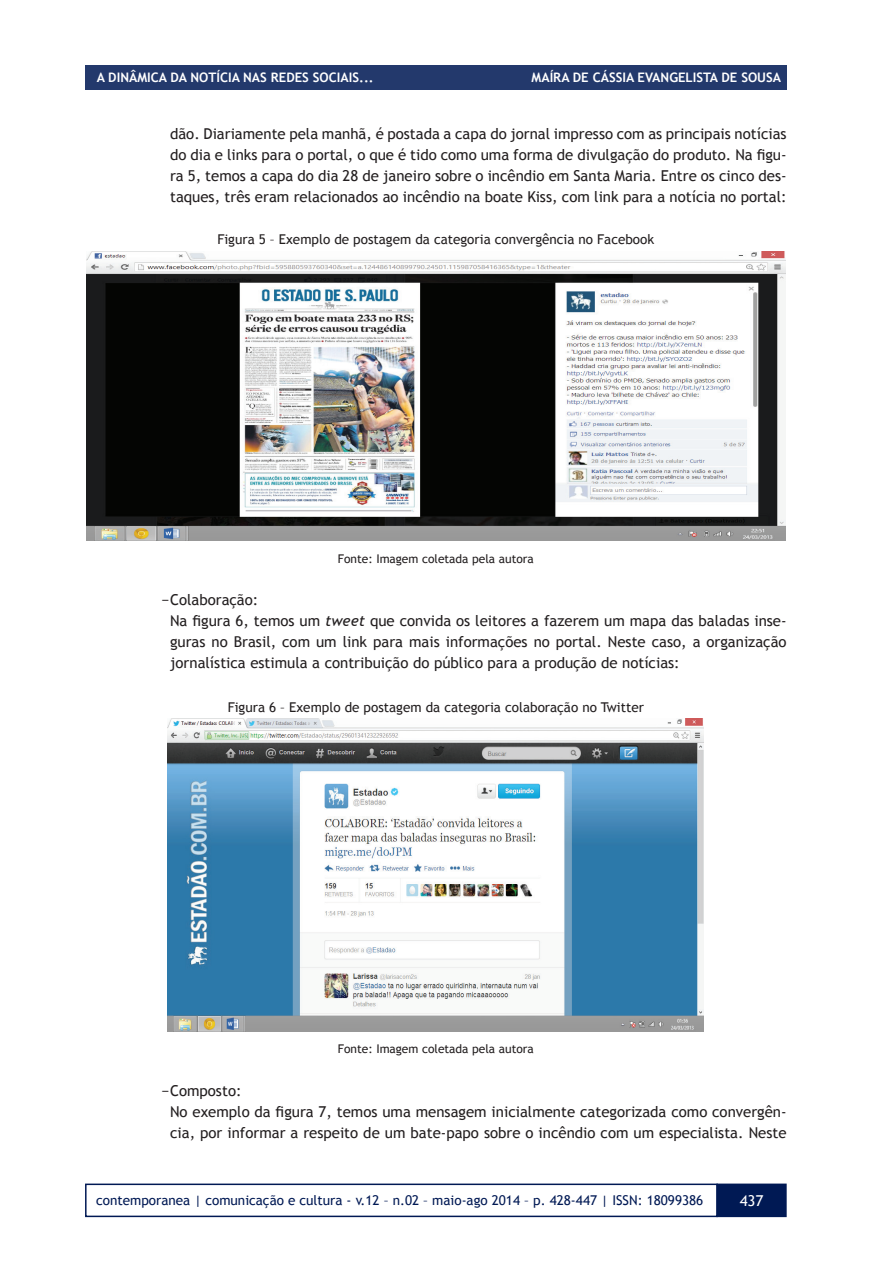
<style>
.page{position:relative;width:893px;height:1263px;background:#fff}
.page>*{position:absolute;margin:0;border:0;box-sizing:border-box;transform-origin:0 0}
.t1{font:15px/21px "Trebuchet MS";color:#231f20;text-align:justify}
.t2{font:15px "Trebuchet MS";color:#fff}
.t3{font:13.5px "Trebuchet MS";color:#231f20}
.t4{font:13.5px "Trebuchet MS";color:#001954}
.t5{font:700 13.05px "Trebuchet MS";color:#fff}
.t6{font:12px "Trebuchet MS";color:#231f20}
.s1{font-style:italic}
</style>
<div class="page">
<div style="left:717px;top:1184px;width:69px;height:32px;background:#001954"></div>
<div style="left:716px;top:1183px;width:71px;height:34px;border:2px solid #001954"></div>
<div style="left:85px;top:1183px;width:633px;height:34px;border:2px solid #001954"></div>
<div style="left:85px;top:66px;width:702px;height:24px;background:#23396c"></div>
<img style="left:86px;top:251px;width:699px;height:290px">
<img style="left:168px;top:719px;width:536px;height:312px">
<p class="t5" style="left:97px;top:69px;width:278px">A DINÂMICA DA NOTÍCIA NAS REDES SOCIAIS...</p>
<p class="t5" style="left:532px;top:69px;width:251px">MAÍRA DE CÁSSIA EVANGELISTA DE SOUSA</p>
<p class="t5" style="left:97px;top:69px;width:250px">SOBRE MÚSICA, ESCUT E COMUNICAÇÃO</p>
<p class="t5" style="left:637px;top:69px;width:145px">JORGE CARDOSO FILHO</p>
<p class="t1" style="left:170px;top:123px;width:618px">dão. Diariamente pela manhã, é postada a capa do jornal impresso com as principais notícias do dia e links para o portal, o que é tido como uma forma de divulgação do produto. Na figu&shy;ra 5, temos a capa do dia 28 de janeiro sobre o incêndio em Santa Maria. Entre os cinco des&shy;taques, três eram relacionados ao incêndio na boate Kiss, com link para a notícia no portal:</p>
<p class="t3" style="left:217px;top:231px;width:438px">Figura 5 – Exemplo de postagem da categoria convergência no Facebook</p>
<p class="t6" style="left:338px;top:551px;width:198px">Fonte: Imagem coletada pela autora</p>
<p class="t1" style="left:162px;top:589px;width:98px">−Colaboração:</p>
<p class="t1" style="left:170px;top:610px;width:618px">Na figura 6, temos um <span class="s1">tweet</span> que convida os leitores a fazerem um mapa das baladas inse&shy;guras no Brasil, com um link para mais informações no portal. Neste caso, a organização jornalística estimula a contribuição do público para a produção de notícias:</p>
<p class="t3" style="left:228px;top:699px;width:418px">Figura 6 – Exemplo de postagem da categoria colaboração no Twitter</p>
<p class="t6" style="left:338px;top:1042px;width:198px">Fonte: Imagem coletada pela autora</p>
<p class="t1" style="left:162px;top:1080px;width:81px">−Composto:</p>
<p class="t1" style="left:170px;top:1101px;width:618px">No exemplo da figura 7, temos uma mensagem inicialmente categorizada como convergên&shy;cia, por informar a respeito de um bate-papo sobre o incêndio com um especialista. Neste</p>
<p class="t4" style="left:96px;top:1192px;width:609px">contemporanea | comunicação e cultura - v.12 – n.02 – maio-ago 2014 – p. 428-447 | ISSN: 18099386</p>
<p class="t2" style="left:740px;top:1192px;width:25px">437</p>
</div>
